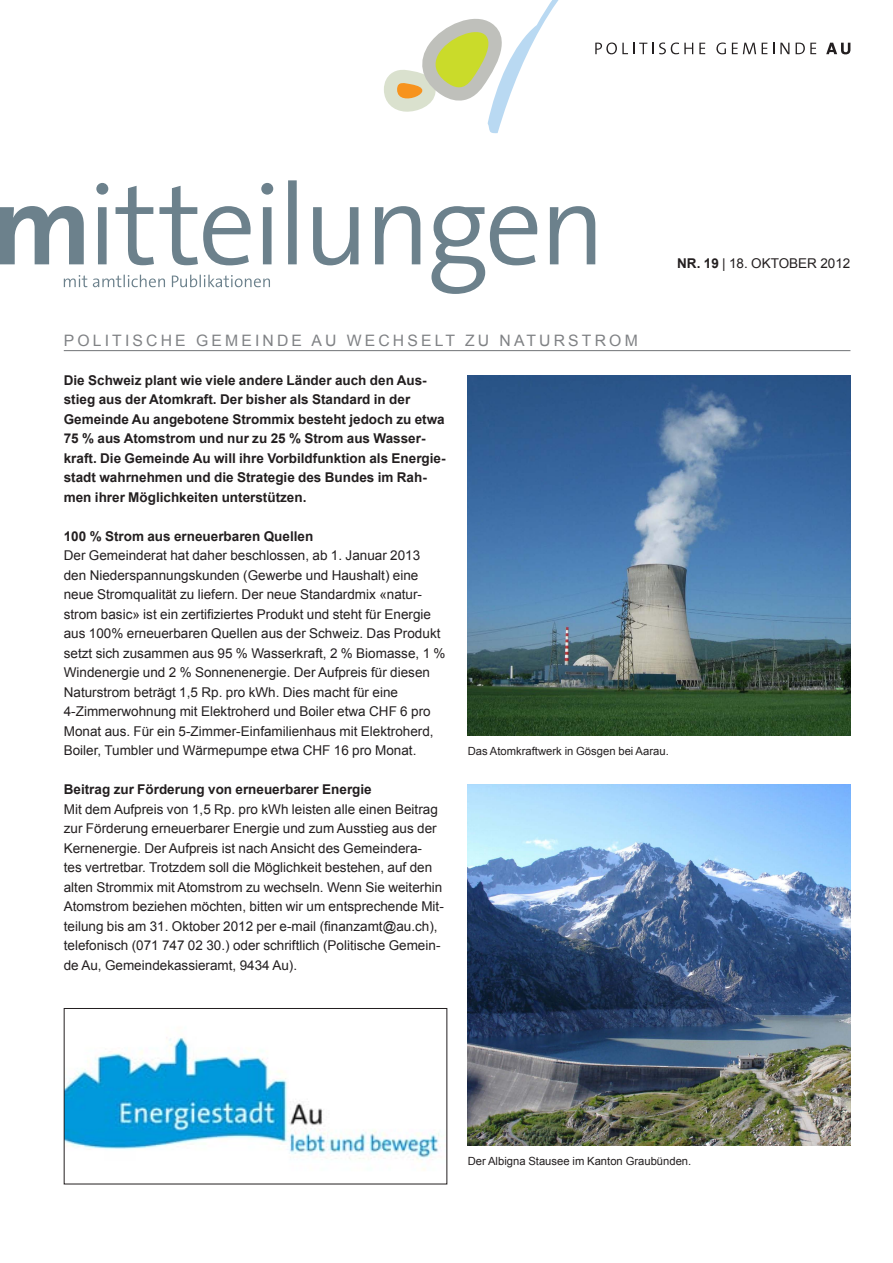
<style>
.page{position:relative;width:893px;height:1263px;background:#fff}
.page>*{position:absolute;margin:0;border:0;box-sizing:border-box;transform-origin:0 0}
.Rubrikentitel{font:15.75px "Arial";letter-spacing:.2em;color:#808285}
.Grundtext{font:13.5px/19.5px "Arial";color:#231f20}
.Grundtext_Auszeichnu{font:700 13.5px/19.5px "Arial";color:#231f20}
.Legende{font:11.25px "Arial";color:#231f20}
.s1{font-weight:700}
</style>
<div class="page">
<svg style="left:595px;top:43px;width:98px;height:11px"></svg>
<svg style="left:699px;top:43px;width:6px;height:11px"></svg>
<svg style="left:716px;top:43px;width:10px;height:11px"></svg>
<svg style="left:732px;top:43px;width:24px;height:11px"></svg>
<svg style="left:762px;top:43px;width:5px;height:11px"></svg>
<svg style="left:780px;top:43px;width:9px;height:11px"></svg>
<svg style="left:796px;top:43px;width:20px;height:11px"></svg>
<svg style="left:826px;top:43px;width:24px;height:11px"></svg>
<svg style="left:384px;top:0;width:175px;height:134px"></svg>
<svg style="left:0;top:180px;width:595px;height:114px"></svg>
<svg style="left:64px;top:275px;width:206px;height:12px"></svg>
<hr style="left:64px;top:350px;width:786px;height:1px;background:#808285">
<img style="left:66px;top:1037px;width:373px;height:133px">
<div style="left:64px;top:1008px;width:383px;height:176px;border:1px solid #231f20"></div>
<img style="left:468px;top:375px;width:382px;height:361px">
<img style="left:468px;top:785px;width:382px;height:360px">
<p class="Grundtext" style="left:677px;top:253px;width:175px"><span class="s1">NR. 19</span> | 18. OKTOBER 2012</p>
<p class="Rubrikentitel" style="left:64px;top:330px;width:575px">POLITISCHE GEMEINDE AU WECHSELT ZU NATURSTROM</p>
<p class="Grundtext_Auszeichnu" style="left:64px;top:371px;width:383px">Die Schweiz plant wie viele andere Länder auch den Aus&shy;stieg aus der Atomkraft. Der bisher als Standard in der Gemeinde Au angebotene Strommix besteht jedoch zu etwa 75 % aus Atomstrom und nur zu 25 % Strom aus Wasser&shy;kraft. Die Gemeinde Au will ihre Vorbildfunktion als Energie&shy;stadt wahrnehmen und die Strategie des Bundes im Rah&shy;men ihrer Möglichkeiten unterstützen.</p>
<p class="Grundtext_Auszeichnu" style="left:64px;top:527px;width:251px">100 % Strom aus erneuerbaren Quellen</p>
<p class="Grundtext" style="left:64px;top:546px;width:383px">Der Gemeinderat hat daher beschlossen, ab 1. Januar 2013 den Niederspannungskunden (Gewerbe und Haushalt) eine neue Stromqualität zu liefern. Der neue Standardmix «natur&shy;strom basic» ist ein zertifiziertes Produkt und steht für Energie aus 100% erneuerbaren Quellen aus der Schweiz. Das Produkt setzt sich zusammen aus 95 % Wasserkraft, 2 % Biomasse, 1 % Windenergie und 2 % Sonnenenergie. Der Aufpreis für diesen Naturstrom beträgt 1,5 Rp. pro kWh. Dies macht für eine 4-Zimmerwohnung mit Elektroherd und Boiler etwa CHF 6 pro Monat aus. Für ein 5-Zimmer-Einfamilienhaus mit Elektroherd, Boiler, Tumbler und Wärmepumpe etwa CHF 16 pro Monat.</p>
<p class="Grundtext_Auszeichnu" style="left:64px;top:780px;width:309px">Beitrag zur Förderung von erneuerbarer Energie</p>
<p class="Grundtext" style="left:64px;top:799px;width:382px">Mit dem Aufpreis von 1,5 Rp. pro kWh leisten alle einen Beitrag zur Förderung erneuerbarer Energie und zum Ausstieg aus der Kernenergie. Der Aufpreis ist nach Ansicht des Gemeindera-<br>tes vertretbar. Trotzdem soll die Möglichkeit bestehen, auf den alten Strommix mit Atomstrom zu wechseln. Wenn Sie weiterhin Atomstrom beziehen möchten, bitten wir um entsprechende Mit&shy;teilung bis am 31. Oktober 2012 per e-mail (finanzamt@au.ch), telefonisch (071 747 02 30.) oder schriftlich (Politische Gemein&shy;de Au, Gemeindekassieramt, 9434 Au).</p>
<p class="Legende" style="left:468px;top:744px;width:203px">Das Atomkraftwerk in Gösgen bei Aarau.</p>
<p class="Legende" style="left:468px;top:1153px;width:225px">Der Albigna Stausee im Kanton Graubünden.</p>
</div>
